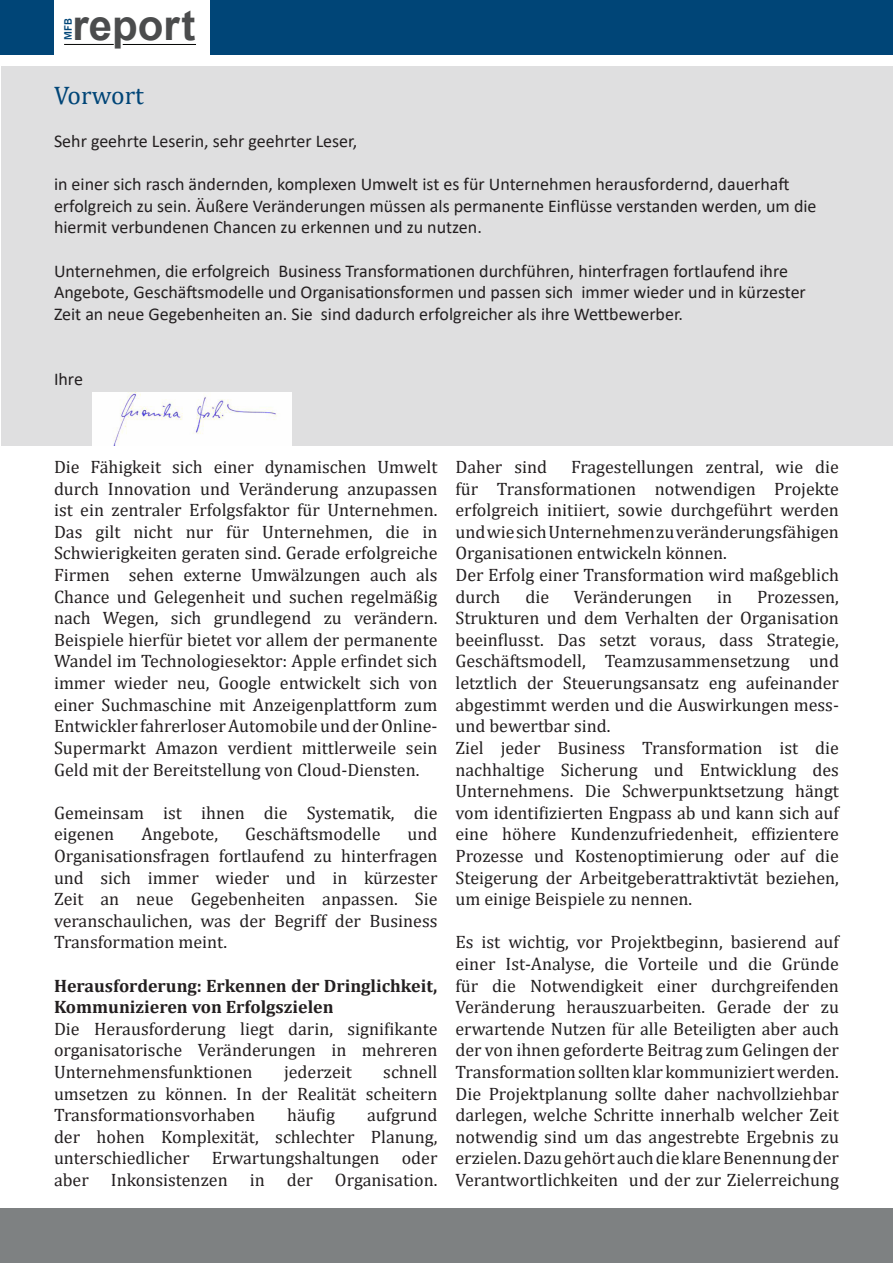
<style>
.page{position:relative;width:893px;height:1263px;background:#fff}
.page>*{position:absolute;margin:0;border:0;box-sizing:border-box;transform-origin:0 0}
.t1{font:700 42px "Arial";color:#4b4c4d}
.t2{font:25.5px "Cambria";color:#004577}
.t3{font:18px/21.6px "Cambria";color:#231f20;text-align:justify}
.t4{font:18px/21.6px "Calibri";color:#231f20}
.t5{font:700 18px/21.6px "Cambria";color:#231f20}
.t6{font:500 11.1px "Franklin Gothic";color:#004577}
</style>
<div class="page">
<div style="left:0;top:0;width:893px;height:54px;background:#004577"></div>
<div style="left:54px;top:0;width:156px;height:54px;background:#fff"></div>
<hr style="left:64px;top:44px;width:50px;height:1px;background:#040503">
<hr style="left:123px;top:44px;width:73px;height:1px;background:#040503">
<div style="left:1px;top:66px;width:891px;height:380px;background:#dfdfe0"></div>
<div style="left:0;top:1209px;width:893px;height:54px;background:#7e8182"></div>
<img style="left:92px;top:392px;width:199px;height:54px">
<p class="t6" style="left:61px;top:40px;width:23px;rotate:-90deg">MFB</p>
<p class="t1" style="left:72px;top:-4px;width:125px">report</p>
<p class="t2" style="left:54px;top:80px;width:91px">Vorwort</p>
<p class="t4" style="left:54px;top:130px;width:305px">Sehr geehrte Leserin, sehr geehrter Leser,</p>
<p class="t4" style="left:54px;top:173px;width:764px">in einer sich rasch ändernden, komplexen Umwelt ist es für Unternehmen herausfordernd, dauerhaft erfolgreich zu sein. Äußere Veränderungen müssen als permanente Einflüsse verstanden werden, um die hiermit verbundenen Chancen zu erkennen und zu nutzen.</p>
<p class="t4" style="left:54px;top:259px;width:753px">Unternehmen, die erfolgreich Business Transformationen durchführen, hinterfragen fortlaufend ihre<br>Angebote, Geschäftsmodelle und Organisationsformen und passen sich immer wieder und in kürzester<br>Zeit an neue Gegebenheiten an. Sie sind dadurch erfolgreicher als ihre Wettbewerber.</p>
<p class="t4" style="left:54px;top:367px;width:30px">Ihre</p>
<p class="t3" style="left:54px;top:456px;width:385px">Die Fähigkeit sich einer dynamischen Umwelt durch Innovation und Veränderung anzupassen ist ein zentraler Erfolgsfaktor für Unternehmen.<br>Das gilt nicht nur für Unternehmen, die in Schwierigkeiten geraten sind. Gerade erfolgreiche Firmen sehen externe Umwälzungen auch als Chance und Gelegenheit und suchen regelmäßig nach Wegen, sich grundlegend zu verändern.<br>Beispiele hierfür bietet vor allem der permanente Wandel im Technologiesektor: Apple erfindet sich immer wieder neu, Google entwickelt sich von einer Suchmaschine mit Anzeigenplattform zum Entwickler fahrerloser Automobile und der Online-Supermarkt Amazon verdient mittlerweile sein Geld mit der Bereitstellung von Cloud-Diensten.</p>
<p class="t3" style="left:54px;top:802px;width:385px">Gemeinsam ist ihnen die Systematik, die eigenen</p>
<p class="t3" style="left:141px;top:823px;width:78px">Angebote,</p>
<p class="t3" style="left:245px;top:823px;width:137px">Geschäftsmodelle</p>
<p class="t3" style="left:54px;top:823px;width:385px;text-indent:353px">und Organisationsfragen fortlaufend zu hinterfragen und sich immer wieder und in kürzester Zeit an neue Gegebenheiten anpassen. Sie veranschaulichen, was der Begriff der Business Transformation meint.</p>
<p class="t5" style="left:54px;top:974px;width:385px">Herausforderung: Erkennen der Dringlichkeit,<br>Kommunizieren von Erfolgszielen</p>
<p class="t3" style="left:54px;top:1018px;width:385px">Die Herausforderung liegt darin, signifikante organisatorische Veränderungen in mehreren Unternehmensfunktionen</p>
<p class="t3" style="left:54px;top:1061px;width:385px;text-indent:329px">schnell umsetzen zu können. In der Realität scheitern Transformationsvorhaben</p>
<p class="t3" style="left:284px;top:1061px;width:69px">jederzeit</p>
<p class="t3" style="left:54px;top:1104px;width:385px;text-indent:313px">aufgrund der hohen Komplexität, schlechter Planung, unterschiedlicher Erwartungshaltungen oder aber Inkonsistenzen in der Organisation.</p>
<p class="t3" style="left:287px;top:1104px;width:50px">häufig</p>
<p class="t3" style="left:455px;top:456px;width:385px;text-indent:116px">Fragestellungen zentral, wie die für Transformationen notwendigen Projekte erfolgreich initiiert, sowie durchgeführt werden und wie sich Unternehmen zu veränderungsfähigen Organisationen entwickeln können.</p>
<p class="t3" style="left:455px;top:564px;width:385px">Der Erfolg einer Transformation wird maßgeblich durch</p>
<p class="t3" style="left:455px;top:456px;width:93px">Daher sind</p>
<p class="t3" style="left:525px;top:586px;width:25px">die</p>
<p class="t3" style="left:574px;top:586px;width:120px">Veränderungen</p>
<p class="t3" style="left:717px;top:586px;width:17px">in</p>
<p class="t3" style="left:455px;top:586px;width:385px;text-indent:302px">Prozessen, Strukturen und dem Verhalten der Organisation beeinflusst. Das setzt voraus, dass Strategie, Geschäftsmodell, Teamzusammensetzung und letztlich der Steuerungsansatz eng aufeinander abgestimmt werden und die Auswirkungen mess&shy;und bewertbar sind.</p>
<p class="t3" style="left:455px;top:737px;width:385px">Ziel jeder Business Transformation ist die nachhaltige Sicherung und Entwicklung des Unternehmens. Die Schwerpunktsetzung hängt vom identifizierten Engpass ab und kann sich auf eine höhere Kundenzufriedenheit, effizientere Prozesse und Kostenoptimierung oder auf die Steigerung der Arbeitgeberattraktivtät beziehen, um einige Beispiele zu nennen.</p>
<p class="t3" style="left:455px;top:931px;width:385px">Es ist wichtig, vor Projektbeginn, basierend auf einer Ist-Analyse, die Vorteile und die Gründe für die Notwendigkeit einer durchgreifenden Veränderung herauszuarbeiten. Gerade der zu erwartende Nutzen für alle Beteiligten aber auch der von ihnen geforderte Beitrag zum Gelingen der Transformation sollten klar kommuniziert werden.<br>Die Projektplanung sollte daher nachvollziehbar darlegen, welche Schritte innerhalb welcher Zeit notwendig sind um das angestrebte Ergebnis zu erzielen. Dazu gehört auch die klare Benennung der Verantwortlichkeiten und der zur Zielerreichung</p>
</div>
